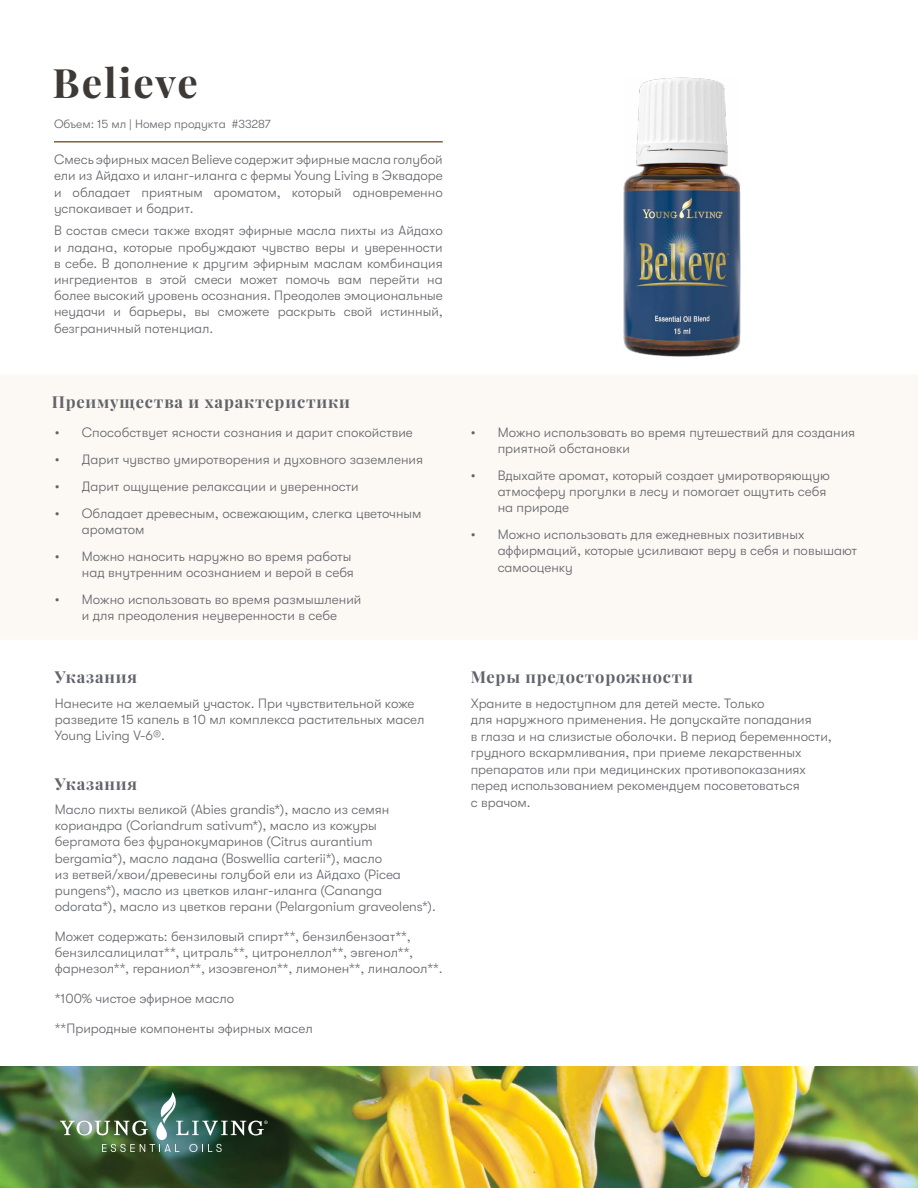
<style>
.page{position:relative;width:918px;height:1188px;background:#fff}
.page>*{position:absolute;margin:0;border:0;box-sizing:border-box;transform-origin:0 0}
.t1{font:700 40.5px "Playfair Display";letter-spacing:.05em;color:#3d3936}
.t2{font:700 16.5px "Playfair Display";letter-spacing:.05em;color:#61646a}
.t3{font:300 13.5px/16.2px "GT Walsheim Pro";color:#61646a}
.t4{font:300 12px "GT Walsheim Pro";color:#61646a}
</style>
<div class="page">
<img style="left:624px;top:78px;width:116px;height:279px">
<hr style="left:54px;top:141px;width:389px;height:2px;background:#80623b">
<img style="left:0;top:1067px;width:918px;height:121px">
<img style="left:60px;top:1092px;width:208px;height:60px">
<div style="left:0;top:375px;width:918px;height:264px;background:#fcf8f4"></div>
<h1 class="t1" style="left:52px;top:51px;width:147px">Believe</h1>
<p class="t4" style="left:54px;top:117px;width:218px">Объем: 15 мл | Номер продукта #33287</p>
<p class="t3" style="left:54px;top:152px;width:390px;text-align:justify">Смесь эфирных масел Believe содержит эфирные масла голубой ели из Айдахо и иланг-иланга с фермы Young Living в Эквадоре и обладает приятным ароматом, который одновременно успокаивает и бодрит.</p>
<p class="t3" style="left:54px;top:223px;width:390px;text-align:justify">В состав смеси также входят эфирные масла пихты из Айдахо и ладана, которые пробуждают чувство веры и уверенности в себе. В дополнение к другим эфирным маслам комбинация ингредиентов в этой смеси может помочь вам перейти на более высокий уровень осознания. Преодолев эмоциональные неудачи и барьеры, вы сможете раскрыть свой истинный, безграничный потенциал.</p>
<p class="t2" style="left:52px;top:389px;width:299px">Преимущества и характеристики</p>
<p class="t3" style="left:55px;top:424px;width:360px">• Способствует ясности сознания и дарит спокойствие</p>
<p class="t3" style="left:55px;top:451px;width:370px">• Дарит чувство умиротворения и духовного заземления</p>
<p class="t3" style="left:55px;top:478px;width:305px">• Дарит ощущение релаксации и уверенности</p>
<p class="t3" style="left:82px;top:505px;width:341px;text-indent:-27px">• Обладает древесным, освежающим, слегка цветочным ароматом</p>
<p class="t3" style="left:55px;top:548px;width:301px;text-align:right">• Можно наносить наружно во время работы над внутренним осознанием и верой в себя</p>
<p class="t3" style="left:55px;top:591px;width:308px;text-align:center">• Можно использовать во время размышлений и для преодоления неуверенности в себе</p>
<p class="t2" style="left:55px;top:664px;width:84px">Указания</p>
<p class="t3" style="left:55px;top:695px;width:371px">Нанесите на желаемый участок. При чувствительной коже разведите 15 капель в 10 мл комплекса растительных масел<br>Young Living V-6®.</p>
<p class="t2" style="left:55px;top:771px;width:84px">Указания</p>
<p class="t3" style="left:55px;top:801px;width:382px">Масло пихты великой (Abies grandis*), масло из семян кориандра (Coriandrum sativum*), масло из кожуры бергамота без фуранокумаринов (Citrus aurantium bergamia*), масло ладана (Boswellia carterii*), масло<br>из ветвей/хвои/древесины голубой ели из Айдахо (Picea pungens*), масло из цветков иланг-иланга (Cananga odorata*), масло из цветков герани (Pelargonium graveolens*).</p>
<p class="t3" style="left:55px;top:928px;width:389px">Может содержать: бензиловый спирт**, бензилбензоат**, бензилсалицилат**, цитраль**, цитронеллол**, эвгенол**, фарнезол**, гераниол**, изоэвгенол**, лимонен**, линалоол**.</p>
<p class="t3" style="left:55px;top:990px;width:181px">*100% чистое эфирное масло</p>
<p class="t3" style="left:55px;top:1020px;width:259px">**Природные компоненты эфирных масел</p>
<p class="t3" style="left:498px;top:424px;width:359px;text-indent:-27px">• Можно использовать во время путешествий для создания приятной обстановки</p>
<p class="t3" style="left:498px;top:467px;width:334px;text-indent:-27px">• Вдыхайте аромат, который создает умиротворяющую атмосферу прогулки в лесу и помогает ощутить себя на природе</p>
<p class="t3" style="left:498px;top:527px;width:361px;text-indent:-27px">• Можно использовать для ежедневных позитивных аффирмаций, которые усиливают веру в себя и повышают самооценку</p>
<p class="t2" style="left:471px;top:664px;width:224px">Меры предосторожности</p>
<p class="t3" style="left:471px;top:695px;width:363px">Храните в недоступном для детей месте. Только<br>для наружного применения. Не допускайте попадания<br>в глаза и на слизистые оболочки. В период беременности, грудного вскармливания, при приеме лекарственных препаратов или при медицинских противопоказаниях перед использованием рекомендуем посоветоваться<br>с врачом.</p>
</div>
